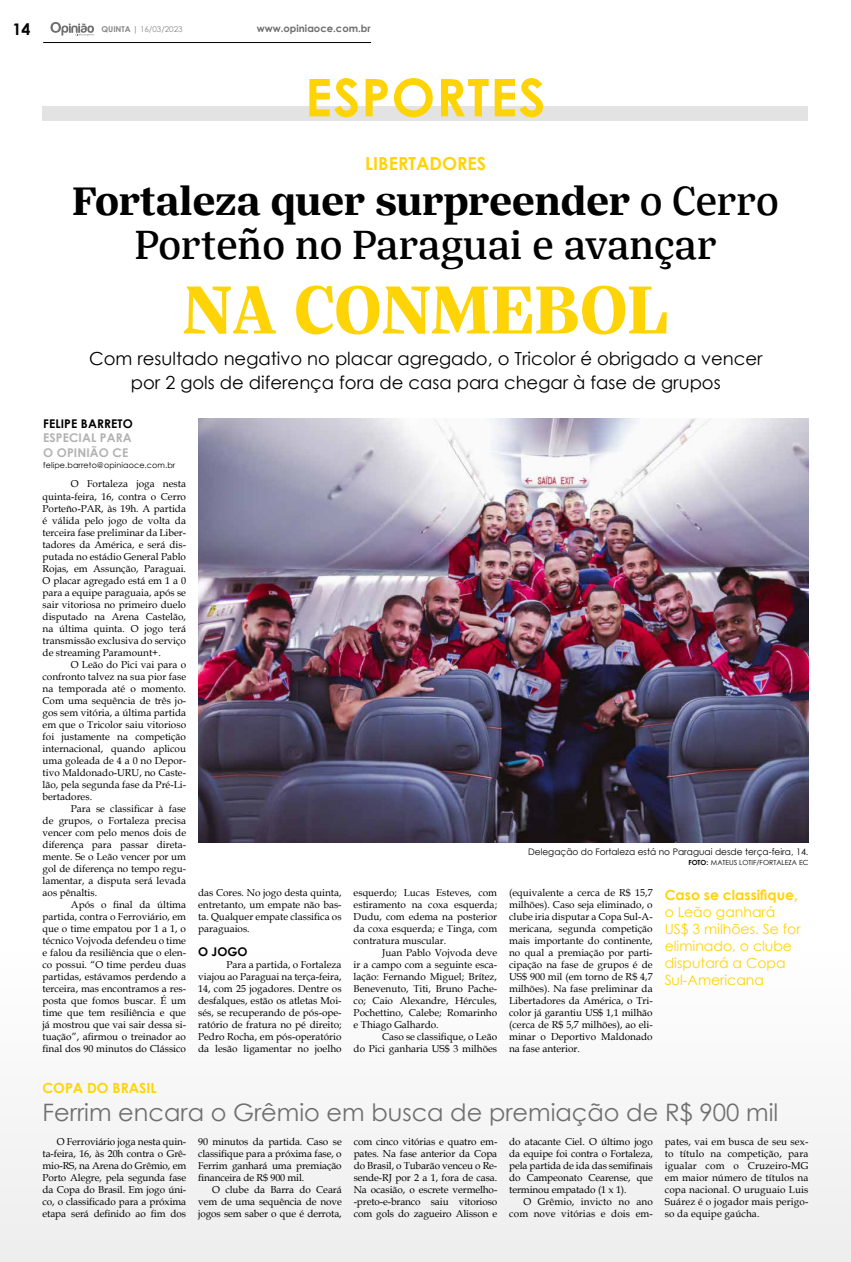
<style>
.page{position:relative;width:851px;height:1262px;background:#fff}
.page>*{position:absolute;margin:0;border:0;box-sizing:border-box;transform-origin:0 0}
.t1{font:700 74px "Silva Text";color:#ffd407}
.t2{font:500 44px/44px "Silva Text";color:#000;text-align:center}
.t3{font:24px "Century Gothic";color:#706f6f}
.t4{font:18px/24px "Century Gothic";color:#000;text-align:center}
.t5{font:700 18px "Century Gothic";color:#ffd407}
.t6{font:700 16px "Century Gothic";color:#000}
.t7{font:14px/17px "Century Gothic";color:#ffd407}
.t8{font:700 14px "Century Gothic";color:#ffd407}
.t9{font:700 12px/14.4px "Century Gothic";letter-spacing:.01em;color:#b3b2b2}
.t10{font:700 12px "Century Gothic";letter-spacing:.01em;color:#000}
.t11{font:10px/12px "Book Antiqua";color:#000;text-align:justify}
.t12{font:700 10px "Century Gothic";color:#706f6f}
.t13{font:9px "Century Gothic";color:#000}
.t14{font:8px "Century Gothic";letter-spacing:.01em;color:#000}
.t15{font:8px "Century Gothic";color:#878787}
.t16{font:7px "Century Gothic";color:#000}
.s1{font-weight:700}
</style>
<div class="page">
<div style="left:0;top:917px;width:850px;height:344px;background:#f7f7f7"></div>
<svg style="left:50px;top:22px;width:44px;height:14px"></svg>
<hr style="left:43px;top:42px;width:328px;height:1px;background:#000">
<img style="left:198px;top:418px;width:610px;height:424px">
<div style="left:42px;top:106px;width:766px;height:14px;background:#e3e3e3"></div>
<svg style="left:309px;top:78px;width:234px;height:39px"></svg>
<h3 class="t6" style="left:13px;top:17px;width:19px">14</h3>
<p class="t15" style="left:101px;top:24px;width:83px"><span class="s1">QUINTA |</span> 16/03/2023</p>
<p class="t12" style="left:257px;top:20px;width:115px">www.opiniaoce.com.br</p>
<h3 class="t5" style="left:365px;top:150px;width:122px">LIBERTADORES</h3>
<h2 class="t2" style="left:73px;top:179px;width:707px"><span class="s1">Fortaleza quer surpreender</span> o Cerro<br>Porteño no Paraguai e avançar</h2>
<h1 class="t1" style="left:182px;top:259px;width:488px">NA CONMEBOL</h1>
<h3 class="t4" style="left:89px;top:346px;width:674px">Com resultado negativo no placar agregado, o Tricolor é obrigado a vencer por 2 gols de diferença fora de casa para chegar à fase de grupos</h3>
<p class="t10" style="left:43px;top:414px;width:91px">FELIPE BARRETO</p>
<p class="t9" style="left:43px;top:430px;width:90px">ESPECIAL PARA<br>O OPINIÃO CE</p>
<p class="t14" style="left:43px;top:459px;width:134px">felipe.barreto@opiniaoce.com.br</p>
<p class="t11" style="left:43px;top:478px;width:145px;text-indent:28px">O Fortaleza joga nesta quinta-feira, 16, contra o Cerro Porteño-PAR, às 19h. A partida é válida pelo jogo de volta da terceira fase preliminar da Liber&shy;tadores da América, e será dis&shy;putada no estádio General Pablo Rojas, em Assunção, Paraguai.<br>O placar agregado está em 1 a 0 para a equipe paraguaia, após se sair vitoriosa no primeiro duelo disputado na Arena Castelão, na última quinta. O jogo terá transmissão exclusiva do serviço de streaming Paramount+.</p>
<p class="t11" style="left:43px;top:658px;width:145px;text-indent:28px">O Leão do Pici vai para o confronto talvez na sua pior fase na temporada até o momento.<br>Com uma sequência de três jo&shy;gos sem vitória, a última partida em que o Tricolor saiu vitorioso foi justamente na competição internacional, quando aplicou uma goleada de 4 a 0 no Depor&shy;tivo Maldonado-URU, no Caste&shy;lão, pela segunda fase da Pré-Li&shy;bertadores.</p>
<p class="t11" style="left:43px;top:802px;width:145px;text-indent:28px">Para se classificar à fase de grupos, o Fortaleza precisa vencer com pelo menos dois de diferença para passar direta&shy;mente. Se o Leão vencer por um gol de diferença no tempo regu&shy;lamentar, a disputa será levada aos pênaltis.</p>
<p class="t11" style="left:43px;top:898px;width:145px;text-indent:28px">Após o final da última partida, contra o Ferroviário, em que o time empatou por 1 a 1, o técnico Vojvoda defendeu o time e falou da resiliência que o elen&shy;co possui. “O time perdeu duas partidas, estávamos perdendo a terceira, mas encontramos a res&shy;posta que fomos buscar. É um time que tem resiliência e que já mostrou que vai sair dessa si&shy;tuação”, afirmou o treinador ao final dos 90 minutos do Clássico</p>
<p class="t11" style="left:198px;top:886px;width:145px">das Cores. No jogo desta quinta, entretanto, um empate não bas&shy;ta. Qualquer empate classifica os paraguaios.</p>
<p class="t10" style="left:198px;top:943px;width:51px">O JOGO</p>
<p class="t11" style="left:198px;top:958px;width:145px;text-indent:28px">Para a partida, o Fortaleza viajou ao Paraguai na terça-feira, 14, com 25 jogadores. Dentre os desfalques, estão os atletas Moi&shy;sés, se recuperando de pós-ope&shy;ratório de fratura no pé direito; Pedro Rocha, em pós-operatório da lesão ligamentar no joelho</p>
<p class="t11" style="left:353px;top:886px;width:145px">esquerdo; Lucas Esteves, com estiramento na coxa esquerda; Dudu, com edema na posterior da coxa esquerda; e Tinga, com contratura muscular.</p>
<p class="t11" style="left:353px;top:946px;width:145px;text-indent:28px">Juan Pablo Vojvoda deve ir a campo com a seguinte esca&shy;lação: Fernando Miguel; Brítez, Benevenuto, Titi, Bruno Pache&shy;co; Caio Alexandre, Hércules, Pochettino, Calebe; Romarinho e Thiago Galhardo.</p>
<p class="t11" style="left:353px;top:1030px;width:145px;text-align:right">Caso se classifique, o Leão<br>do Pici ganharia US$ 3 milhões</p>
<p class="t13" style="left:528px;top:845px;width:282px">Delegação do Fortaleza está no Paraguai desde terça-feira, 14.</p>
<p class="t16" style="left:688px;top:858px;width:121px"><span class="s1">FOTO:</span> MATEUS LOTIF/FORTALEZA EC</p>
<p class="t11" style="left:509px;top:886px;width:145px">(equivalente a cerca de R$ 15,7 milhões). Caso seja eliminado, o clube iria disputar a Copa Sul-A&shy;mericana, segunda competição mais importante do continente, no qual a premiação por parti&shy;cipação na fase de grupos é de US$ 900 mil (em torno de R$ 4,7 milhões). Na fase preliminar da Libertadores da América, o Tri&shy;color já garantiu US$ 1,1 milhão (cerca de R$ 5,7 milhões), ao eli&shy;minar o Deportivo Maldonado na fase anterior.</p>
<h3 class="t8" style="left:664px;top:884px;width:135px">Caso se classifique,</h3>
<h3 class="t7" style="left:664px;top:902px;width:137px">o Leão ganhará<br>US$ 3 milhões. Se for eliminado, o clube disputará a Copa<br>Sul-Americana</h3>
<h3 class="t8" style="left:42px;top:1077px;width:116px">COPA DO BRASIL</h3>
<h3 class="t3" style="left:43px;top:1095px;width:737px">Ferrim encara o Grêmio em busca de premiação de R$ 900 mil</h3>
<p class="t11" style="left:43px;top:1135px;width:145px;text-indent:14px">O Ferroviário joga nesta quin&shy;ta-feira, 16, às 20h contra o Grê&shy;mio-RS, na Arena do Grêmio, em Porto Alegre, pela segunda fase da Copa do Brasil. Em jogo úni&shy;co, o classificado para a próxima etapa será definido ao fim dos</p>
<p class="t11" style="left:198px;top:1135px;width:145px">90 minutos da partida. Caso se classifique para a próxima fase, o Ferrim ganhará uma premiação financeira de R$ 900 mil.</p>
<p class="t11" style="left:353px;top:1135px;width:145px">com cinco vitórias e quatro em&shy;pates. Na fase anterior da Copa do Brasil, o Tubarão venceu o Re&shy;sende-RJ por 2 a 1, fora de casa.<br>Na ocasião, o escrete vermelho--preto-e-branco saiu vitorioso com gols do zagueiro Alisson e</p>
<p class="t11" style="left:509px;top:1135px;width:145px">do atacante Ciel. O último jogo da equipe foi contra o Fortaleza, pela partida de ida das semifinais do Campeonato Cearense, que terminou empatado (1 x 1).</p>
<p class="t11" style="left:664px;top:1135px;width:145px">pates, vai em busca de seu sex&shy;to título na competição, para igualar com o Cruzeiro-MG em maior número de títulos na copa nacional. O uruguaio Luis Suárez é o jogador mais perigo&shy;so da equipe gaúcha.</p>
<p class="t11" style="left:198px;top:1183px;width:145px;text-indent:14px">O clube da Barra do Ceará vem de uma sequência de nove jogos sem saber o que é derrota,</p>
<p class="t11" style="left:509px;top:1195px;width:145px;text-align:right">O Grêmio, invicto no ano com nove vitórias e dois em-</p>
</div>
